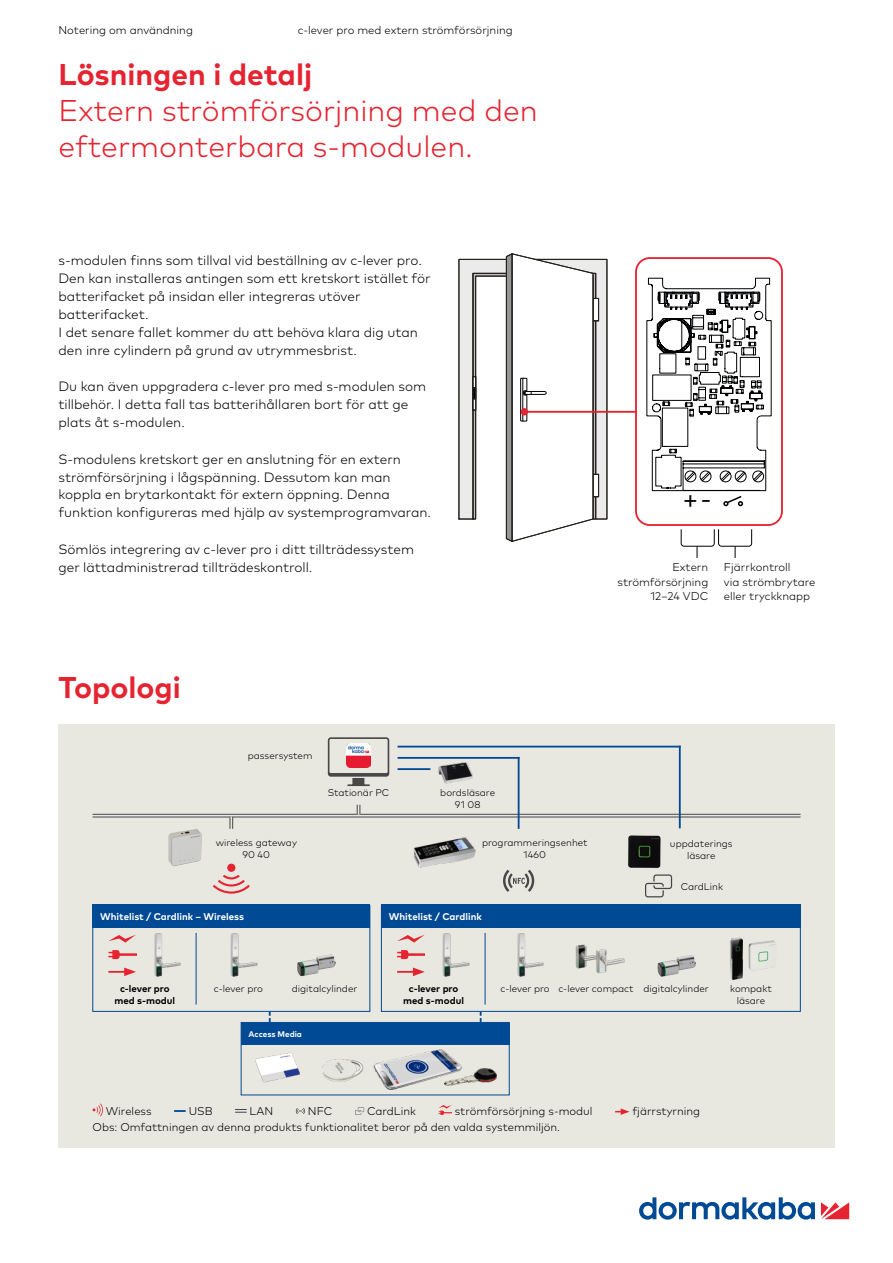
<style>
.page{position:relative;width:893px;height:1263px;background:#fff}
.page>*{position:absolute;margin:0;border:0;box-sizing:border-box;transform-origin:0 0}
.t1{font:300 30px/36px "Mark Pro";color:#e62330}
.t2{font:700 30px "Mark Pro";color:#e62330}
.t3{font:26.7px "Mark Pro";color:#000}
.t4{font:300 13.5px/18px "Mark Pro";color:#000}
.t5{font:300 11.25px/14.2px "Mark Pro";color:#000}
.t6{font:300 9.75px/12px "Mark Pro";color:#000;text-align:center}
.t7{font:700 9.75px "Mark Pro";color:#fff}
.t8{font:700 9.75px/12px "Mark Pro";color:#000;text-align:center}
.t9{font:700 8.1px "Mark Pro";letter-spacing:-.005em;color:#fff}
</style>
<div class="page">
<svg style="left:821px;top:1202px;width:28px;height:17px"></svg>
<svg style="left:639px;top:1197px;width:176px;height:22px"></svg>
<svg style="left:458px;top:253px;width:150px;height:289px"></svg>
<div style="left:635px;top:257px;width:148px;height:269px;border:2px solid #e62330;border-radius:14px"></div>
<hr style="left:524px;top:411px;width:112px;height:2px;background:#e62330">
<div style="left:521px;top:408px;width:7px;height:7px;background:#e62330;border-radius:50%"></div>
<svg style="left:680px;top:529px;width:72px;height:28px"></svg>
<svg style="left:646px;top:257px;width:126px;height:249px"></svg>
<div style="left:59px;top:724px;width:776px;height:424px;background:#e9e8e0"></div>
<hr style="left:93px;top:814px;width:707px;height:1px;background:#444749">
<hr style="left:93px;top:816px;width:707px;height:1px;background:#444749">
<img style="left:438px;top:762px;width:35px;height:21px">
<svg style="left:357px;top:805px;width:3px;height:10px"></svg>
<hr style="left:398px;top:757px;width:121px;height:2px;background:#004994">
<img style="left:297px;top:954px;width:39px;height:22px">
<img style="left:230px;top:933px;width:28px;height:44px">
<img style="left:657px;top:955px;width:39px;height:22px">
<img style="left:517px;top:933px;width:27px;height:44px">
<img style="left:575px;top:944px;width:50px;height:30px">
<img style="left:748px;top:940px;width:28px;height:31px">
<img style="left:730px;top:937px;width:13px;height:43px">
<hr style="left:398px;top:768px;width:32px;height:2px;background:#004994">
<svg style="left:269px;top:1011px;width:2px;height:11px"></svg>
<svg style="left:480px;top:1011px;width:2px;height:11px"></svg>
<img style="left:168px;top:829px;width:34px;height:37px">
<svg style="left:213px;top:863px;width:37px;height:31px"></svg>
<hr style="left:398px;top:746px;width:283px;height:1px;background:#004994">
<div style="left:381px;top:904px;width:419px;height:23px;background:#004994"></div>
<div style="left:93px;top:904px;width:277px;height:23px;background:#004994"></div>
<svg style="left:92px;top:1103px;width:11px;height:13px"></svg>
<svg style="left:174px;top:1110px;width:12px;height:2px"></svg>
<svg style="left:235px;top:1109px;width:12px;height:4px"></svg>
<svg style="left:296px;top:1108px;width:9px;height:6px"></svg>
<svg style="left:355px;top:1107px;width:9px;height:8px"></svg>
<svg style="left:438px;top:1105px;width:14px;height:10px"></svg>
<svg style="left:615px;top:1108px;width:14px;height:7px"></svg>
<hr style="left:518px;top:757px;width:1px;height:72px;background:#004994">
<hr style="left:679px;top:746px;width:2px;height:82px;background:#004994">
<img style="left:413px;top:837px;width:63px;height:31px">
<svg style="left:503px;top:870px;width:31px;height:22px"></svg>
<img style="left:628px;top:835px;width:33px;height:33px">
<svg style="left:645px;top:874px;width:27px;height:23px"></svg>
<div style="left:241px;top:1022px;width:268px;height:22px;background:#004994"></div>
<img style="left:467px;top:1068px;width:29px;height:15px">
<img style="left:370px;top:1044px;width:97px;height:51px">
<img style="left:322px;top:1059px;width:42px;height:23px">
<img style="left:255px;top:1052px;width:45px;height:31px">
<svg style="left:328px;top:737px;width:61px;height:49px"></svg>
<svg style="left:229px;top:816px;width:4px;height:13px"></svg>
<img style="left:442px;top:933px;width:28px;height:44px">
<svg style="left:397px;top:950px;width:28px;height:9px"></svg>
<svg style="left:397px;top:935px;width:27px;height:7px"></svg>
<svg style="left:397px;top:967px;width:28px;height:9px"></svg>
<img style="left:154px;top:933px;width:27px;height:44px">
<svg style="left:108px;top:950px;width:28px;height:9px"></svg>
<svg style="left:109px;top:935px;width:27px;height:7px"></svg>
<svg style="left:108px;top:967px;width:28px;height:9px"></svg>
<hr style="left:196px;top:933px;width:1px;height:71px;background:#004994">
<hr style="left:485px;top:933px;width:1px;height:71px;background:#004994">
<p class="t5" style="left:58px;top:22px;width:136px">Notering om användning</p>
<p class="t5" style="left:298px;top:22px;width:217px">c-lever pro med extern strömförsörjning</p>
<h1 class="t2" style="left:58px;top:52px;width:255px">Lösningen i detalj</h1>
<h1 class="t1" style="left:58px;top:91px;width:481px">Extern strömförsörjning med den eftermonterbara s-modulen.</h1>
<p class="t4" style="left:58px;top:251px;width:374px">s-modulen finns som tillval vid beställning av c-lever pro.<br>Den kan installeras antingen som ett kretskort istället för batterifacket på insidan eller integreras utöver batterifacket.<br>I det senare fallet kommer du att behöva klara dig utan den inre cylindern på grund av utrymmesbrist.</p>
<p class="t4" style="left:58px;top:377px;width:369px">Du kan även uppgradera c-lever pro med s-modulen som tillbehör. I detta fall tas batterihållaren bort för att ge plats åt s-modulen.</p>
<p class="t4" style="left:58px;top:449px;width:374px">S-modulens kretskort ger en anslutning för en extern strömförsörjning i lågspänning. Dessutom kan man koppla en brytarkontakt för extern öppning. Denna funktion konfigureras med hjälp av systemprogramvaran.</p>
<p class="t4" style="left:58px;top:539px;width:357px">Sömlös integrering av c-lever pro i ditt tillträdessystem ger lättadministrerad tillträdeskontroll.</p>
<h1 class="t2" style="left:58px;top:664px;width:124px">Topologi</h1>
<p class="t6" style="left:248px;top:749px;width:66px">passersystem</p>
<p class="t6" style="left:328px;top:786px;width:63px">Stationär PC</p>
<p class="t6" style="left:440px;top:786px;width:56px">bordsläsare<br>91 08</p>
<h2 class="t3" style="left:682px;top:479px;width:31px">+-</h2>
<p class="t5" style="left:618px;top:559px;width:92px;text-align:right">Extern strömförsörjning<br>12–24 VDC</p>
<p class="t5" style="left:724px;top:559px;width:93px">Fjärrkontroll<br>via strömbrytare eller tryckknapp</p>
<p class="t6" style="left:216px;top:836px;width:83px">wireless gateway<br>90 40</p>
<p class="t6" style="left:482px;top:836px;width:107px">programmeringsenhet<br>1460</p>
<p class="t6" style="left:670px;top:837px;width:64px">uppdaterings läsare</p>
<p class="t6" style="left:681px;top:880px;width:44px">CardLink</p>
<p class="t7" style="left:100px;top:909px;width:145px">Whitelist / Cardlink – Wireless</p>
<p class="t7" style="left:389px;top:909px;width:94px">Whitelist / Cardlink</p>
<p class="t8" style="left:114px;top:982px;width:62px">c-lever pro med s-modul</p>
<p class="t8" style="left:403px;top:982px;width:62px">c-lever pro med s-modul</p>
<p class="t6" style="left:214px;top:982px;width:51px">c-lever pro</p>
<p class="t6" style="left:292px;top:982px;width:67px">digitalcylinder</p>
<p class="t6" style="left:500px;top:982px;width:210px">c-lever pro c-lever compact digitalcylinder</p>
<p class="t6" style="left:730px;top:982px;width:43px">kompakt läsare</p>
<p class="t9" style="left:249px;top:1028px;width:55px">Access Media</p>
<p class="t5" style="left:106px;top:1103px;width:47px">Wireless</p>
<p class="t5" style="left:189px;top:1103px;width:25px">USB</p>
<p class="t5" style="left:250px;top:1103px;width:25px">LAN</p>
<p class="t5" style="left:308px;top:1103px;width:26px">NFC</p>
<p class="t5" style="left:367px;top:1103px;width:50px">CardLink</p>
<p class="t5" style="left:455px;top:1103px;width:139px">strömförsörjning s-modul</p>
<p class="t5" style="left:632px;top:1103px;width:69px">fjärrstyrning</p>
<p class="t5" style="left:93px;top:1119px;width:469px">Obs: Omfattningen av denna produkts funktionalitet beror på den valda systemmiljön.</p>
</div>
